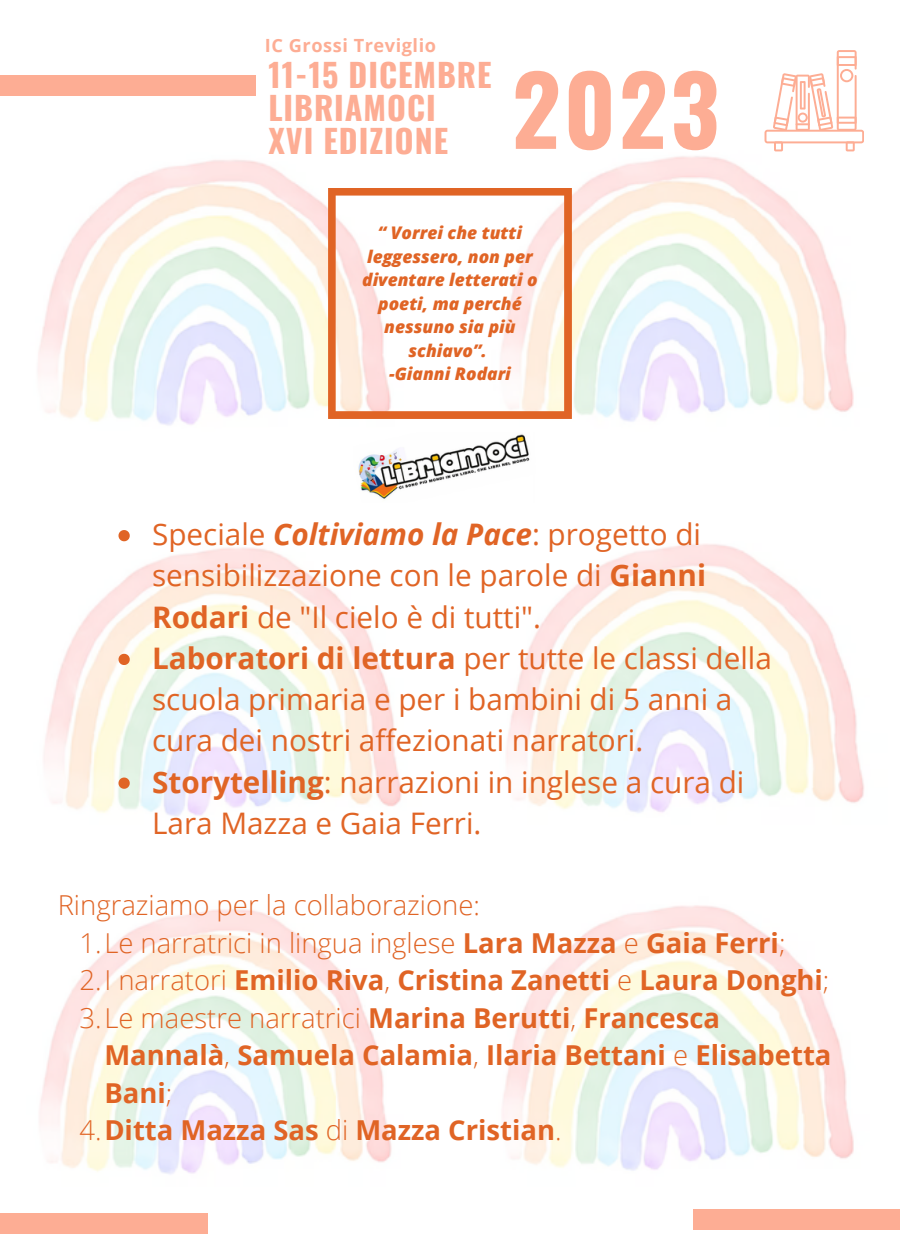
<style>
.page{position:relative;width:900px;height:1260px;background:#fff}
.page>*{position:absolute;margin:0;border:0;box-sizing:border-box;transform-origin:0 0}
.t1{font:700 95px "Oswald";color:#fdad94}
.t2{font:700 32.25px "Oswald";letter-spacing:.03em;color:#fdad94}
.t3{font:29.75px/41.2px "Open Sans";color:#e06425}
.t4{font:700 27.5px/37.5px "Open Sans";color:#e06425}
.t5{font:300 27.5px "Open Sans";color:#e06425}
.t6{font:700 18.25px "Open Sans";letter-spacing:.03em;color:#fdad94}
.t7{font:italic 800 17.5px/23.5px "Open Sans";color:#e06425;text-align:center}
.s1{font-weight:700;font-style:italic}
.s2{font-weight:700}
.s3{font-weight:300}
</style>
<div class="page">
<img style="left:0;top:131px;width:864px;height:1103px">
<div style="left:0;top:75px;width:256px;height:21px;background:#fdad94"></div>
<div style="left:0;top:1213px;width:207px;height:20px;background:#fdad94"></div>
<div style="left:693px;top:1209px;width:207px;height:21px;background:#fdad94"></div>
<img style="left:353px;top:433px;width:182px;height:69px">
<svg style="left:328px;top:188px;width:244px;height:231px"></svg>
<svg style="left:765px;top:50px;width:99px;height:101px"></svg>
<svg style="left:119px;top:530px;width:11px;height:11px"></svg>
<svg style="left:119px;top:654px;width:11px;height:11px"></svg>
<svg style="left:119px;top:778px;width:11px;height:11px"></svg>
<p class="t6" style="left:265px;top:32px;width:173px">IC Grossi Treviglio</p>
<p class="t2" style="left:268px;top:49px;width:225px">11-15 DICEMBRE</p>
<p class="t2" style="left:268px;top:83px;width:169px">LIBRIAMOCI</p>
<p class="t2" style="left:268px;top:116px;width:181px">XVI EDIZIONE</p>
<p class="t1" style="left:512px;top:36px;width:209px">2023</p>
<p class="t7" style="left:362px;top:221px;width:177px">“ Vorrei che tutti leggessero, non per diventare letterati o poeti, ma perché nessuno sia più schiavo”.</p>
<p class="t7" style="left:389px;top:362px;width:123px">-Gianni Rodari</p>
<p class="t3" style="left:152px;top:513px;width:555px">Speciale <span class="s1">Coltiviamo la Pace</span>: progetto di sensibilizzazione con le parole di <span class="s2">Gianni<br>Rodari</span> de "Il cielo è di tutti".</p>
<p class="t3" style="left:152px;top:637px;width:621px"><span class="s2">Laboratori di lettura</span> per tutte le classi della scuola primaria e per i bambini di 5 anni a cura dei nostri affezionati narratori.</p>
<p class="t3" style="left:152px;top:760px;width:594px"><span class="s2">Storytelling</span>: narrazioni in inglese a cura di<br>Lara Mazza e Gaia Ferri.</p>
<p class="t5" style="left:58px;top:886px;width:424px">Ringraziamo per la collaborazione:</p>
<p class="t5" style="left:79px;top:923px;width:708px">1.Le narratrici in lingua inglese <span class="s2">Lara Mazza</span> e <span class="s2">Gaia Ferri</span>;</p>
<p class="t4" style="left:79px;top:961px;width:752px"><span class="s3">2.I narratori</span> Emilio Riva<span class="s3">,</span> Cristina Zanetti <span class="s3">e</span> Laura Donghi<span class="s3">;</span></p>
<p class="t4" style="left:104px;top:998px;width:729px;text-indent:-25px"><span class="s3">3.Le maestre narratrici</span> Marina Berutti<span class="s3">,</span> Francesca<br>Mannalà<span class="s3">,</span> Samuela Calamia<span class="s3">,</span> Ilaria Bettani <span class="s3">e</span> Elisabetta<br>Bani<span class="s3">;</span></p>
<p class="t4" style="left:79px;top:1111px;width:484px"><span class="s3">4.</span>Ditta Mazza Sas <span class="s3">di</span> Mazza Cristian<span class="s3">.</span></p>
</div>
